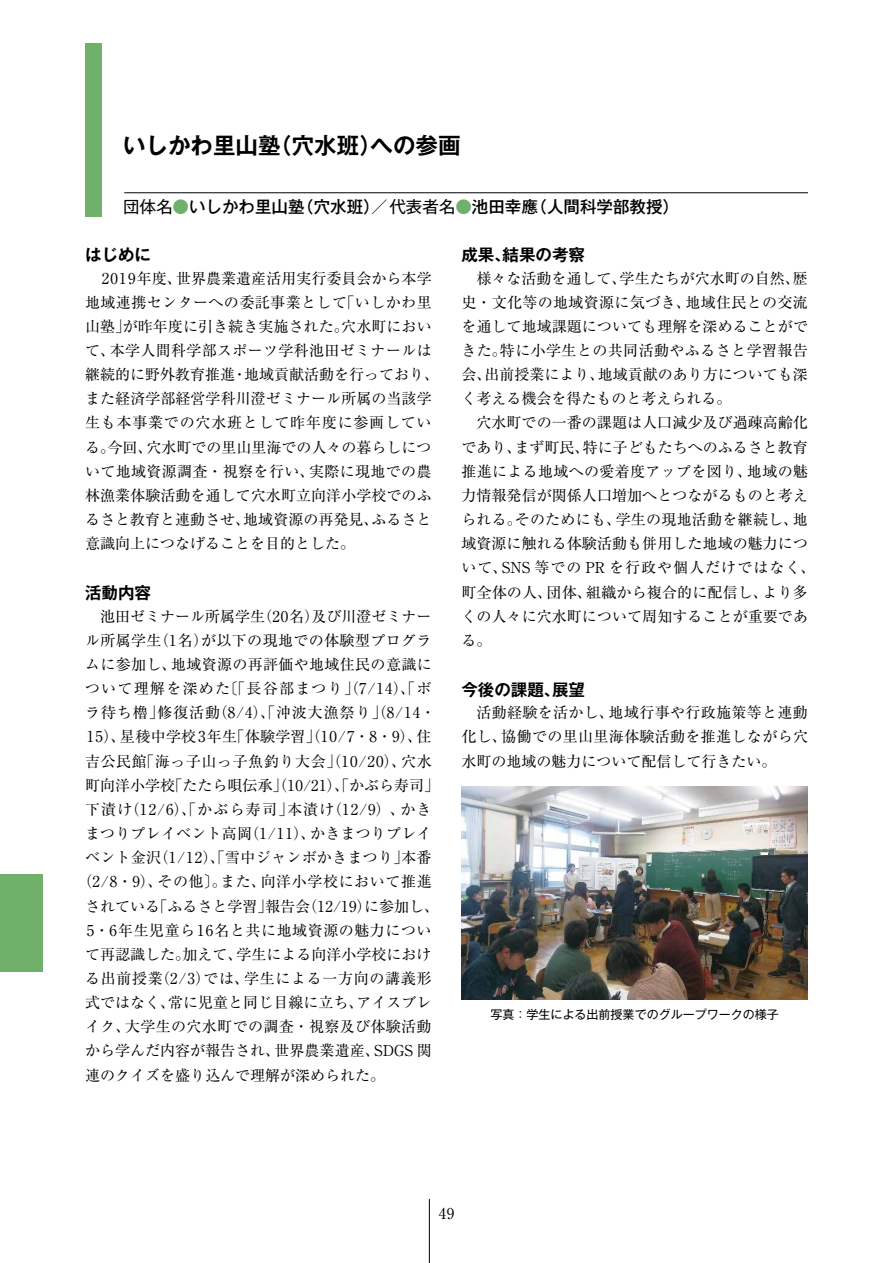
<style>
.page{position:relative;width:893px;height:1263px;background:#fff}
.page>*{position:absolute;margin:0;border:0;box-sizing:border-box;transform-origin:0 0}
.t1{font:700 22.5px "Gothic MB101 Pr 6 N De";color:#000}
.t2{font:500 16.5px "Gothic MB101 Pr 6 N";color:#000}
.t3{font:700 16.5px "Gothic MB101 Pr 6 N De";color:#000}
.t4{font:15px/24.2px "Ryumin Pro";letter-spacing:.005em;color:#000}
.t5{font:15px "Ryumin Pro";letter-spacing:.025em;color:#000}
.t6{font:15px "Ryumin Pro";letter-spacing:.04em;color:#000}
.t7{font:15px "Ryumin Pro";letter-spacing:.065em;color:#000}
.t8{font:15px "Ryumin Pro";letter-spacing:.08em;color:#000}
.t9{font:15px "Ryumin Pro";letter-spacing:.085em;color:#000}
.t10{font:15px "Ryumin Pro";letter-spacing:.045em;color:#000}
.t11{font:15px "Ryumin Pro";letter-spacing:.035em;color:#000}
.t12{font:12px "Gothic MB101 Pr 6 N";color:#000}
.s1{font-weight:400}
.s2{color:#6fb16b}
</style>
<div class="page">
<div style="left:85px;top:43px;width:17px;height:173px;background:#6fb16b"></div>
<hr style="left:124px;top:192px;width:684px;height:1px;background:#000">
<img style="left:461px;top:786px;width:347px;height:213px">
<div style="left:0;top:874px;width:43px;height:97px;background:#6fb16b"></div>
<hr style="left:429px;top:1199px;width:1px;height:64px;background:#000">
<h1 class="t1" style="left:123px;top:126px;width:339px">いしかわ里山塾（穴水班）への参画</h1>
<p class="t2" style="left:123px;top:193px;width:558px"><span class="s1">団体名</span><span class="s2">●</span>いしかわ里山塾（穴水班）<span class="s1">／代表者名</span><span class="s2">●</span>池田幸應（人間科学部教授）</p>
<p class="t3" style="left:85px;top:241px;width:67px">はじめに</p>
<p class="t4" style="left:85px;top:265px;width:356px;text-indent:17px">2019年度、世界農業遺産活用実行委員会から本学地域連携センターへの委託事業として「いしかわ里山塾」が昨年度に引き続き実施された。穴水町において、本学人間科学部スポーツ学科池田ゼミナールは継続的に野外教育推進・地域貢献活動を行っており、また経済学部経営学科川澄ゼミナール所属の当該学生も本事業での穴水班として昨年度に参画している。今回、穴水町での里山里海での人々の暮らしについて地域資源調査・視察を行い、実際に現地での農林漁業体験活動を通して穴水町立向洋小学校でのふるさと教育と連動させ、地域資源の再発見、ふるさと意識向上につなげることを目的とした。</p>
<p class="t3" style="left:85px;top:579px;width:67px">活動内容</p>
<p class="t4" style="left:100px;top:603px;width:333px">池田ゼミナール所属学生（20名）及び川澄ゼミナー</p>
<p class="t5" style="left:85px;top:628px;width:348px">ル所属学生（1名）が以下の現地での体験型プログラ</p>
<p class="t5" style="left:85px;top:653px;width:348px">ムに参加し、地域資源の再評価や地域住民の意識に</p>
<p class="t9" style="left:85px;top:677px;width:348px">ついて理解を深めた〔「長谷部まつり」（7/14）、「ボ</p>
<p class="t7" style="left:85px;top:701px;width:352px">ラ待ち櫓」修復活動（8/4）、「沖波大漁祭り」（8/14・</p>
<p class="t4" style="left:87px;top:724px;width:346px">15）、星稜中学校3年生「体験学習」（10/7・8・9）、住</p>
<p class="t6" style="left:85px;top:749px;width:348px">吉公民館「海っ子山っ子魚釣り大会」（10/20）、穴水</p>
<p class="t4" style="left:85px;top:772px;width:356px">町向洋小学校「たたら唄伝承」（10/21）、「かぶら寿司」</p>
<p class="t8" style="left:85px;top:797px;width:348px">下漬け（12/6）、「かぶら寿司」本漬け（12/9）、かき</p>
<p class="t4" style="left:85px;top:820px;width:348px">まつりプレイベント高岡（1/11）、かきまつりプレイ</p>
<p class="t4" style="left:85px;top:844px;width:348px">ベント金沢（1/12）、「雪中ジャンボかきまつり」本番</p>
<p class="t6" style="left:78px;top:870px;width:356px">（2/8・9）、その他〕。また、向洋小学校において推進</p>
<p class="t4" style="left:85px;top:893px;width:356px">されている「ふるさと学習」報告会（12/19）に参加し、</p>
<p class="t11" style="left:87px;top:918px;width:346px">5・6年生児童ら16名と共に地域資源の魅力につい</p>
<p class="t4" style="left:85px;top:941px;width:348px">て再認識した。加えて、学生による向洋小学校におけ</p>
<p class="t10" style="left:85px;top:966px;width:348px">る出前授業（2/3）では、学生による一方向の講義形</p>
<p class="t4" style="left:85px;top:989px;width:348px">式ではなく、常に児童と同じ目線に立ち、アイスブレ</p>
<p class="t5" style="left:85px;top:1015px;width:348px">イク、大学生の穴水町での調査・視察及び体験活動</p>
<p class="t4" style="left:85px;top:1038px;width:348px">から学んだ内容が報告され、世界農業遺産、SDGS 関</p>
<p class="t4" style="left:85px;top:1062px;width:301px">連のクイズを盛り込んで理解が深められた。</p>
<p class="t3" style="left:461px;top:241px;width:125px">成果、結果の考察</p>
<p class="t4" style="left:461px;top:265px;width:348px;text-align:justify;text-indent:15px">様々な活動を通して、学生たちが穴水町の自然、歴史・文化等の地域資源に気づき、地域住民との交流を通して地域課題についても理解を深めることができた。特に小学生との共同活動やふるさと学習報告会、出前授業により、地域貢献のあり方についても深く考える機会を得たものと考えられる。</p>
<p class="t4" style="left:461px;top:410px;width:356px;text-indent:15px">穴水町での一番の課題は人口減少及び過疎高齢化であり、まず町民、特に子どもたちへのふるさと教育推進による地域への愛着度アップを図り、地域の魅力情報発信が関係人口増加へとつながるものと考えられる。そのためにも、学生の現地活動を継続し、地域資源に触れる体験活動も併用した地域の魅力について、SNS 等での PR を行政や個人だけではなく、町全体の人、団体、組織から複合的に配信し、より多くの人々に穴水町について周知することが重要である。</p>
<p class="t3" style="left:461px;top:675px;width:125px">今後の課題、展望</p>
<p class="t4" style="left:461px;top:700px;width:348px;text-align:justify;text-indent:15px">活動経験を活かし、地域行事や行政施策等と連動化し、協働での里山里海体験活動を推進しながら穴水町の地域の魅力について配信して行きたい。</p>
<p class="t12" style="left:491px;top:1004px;width:290px">写真：学生による出前授業でのグループワークの様子</p>
<p class="t4" style="left:439px;top:1200px;width:17px">49</p>
</div>
